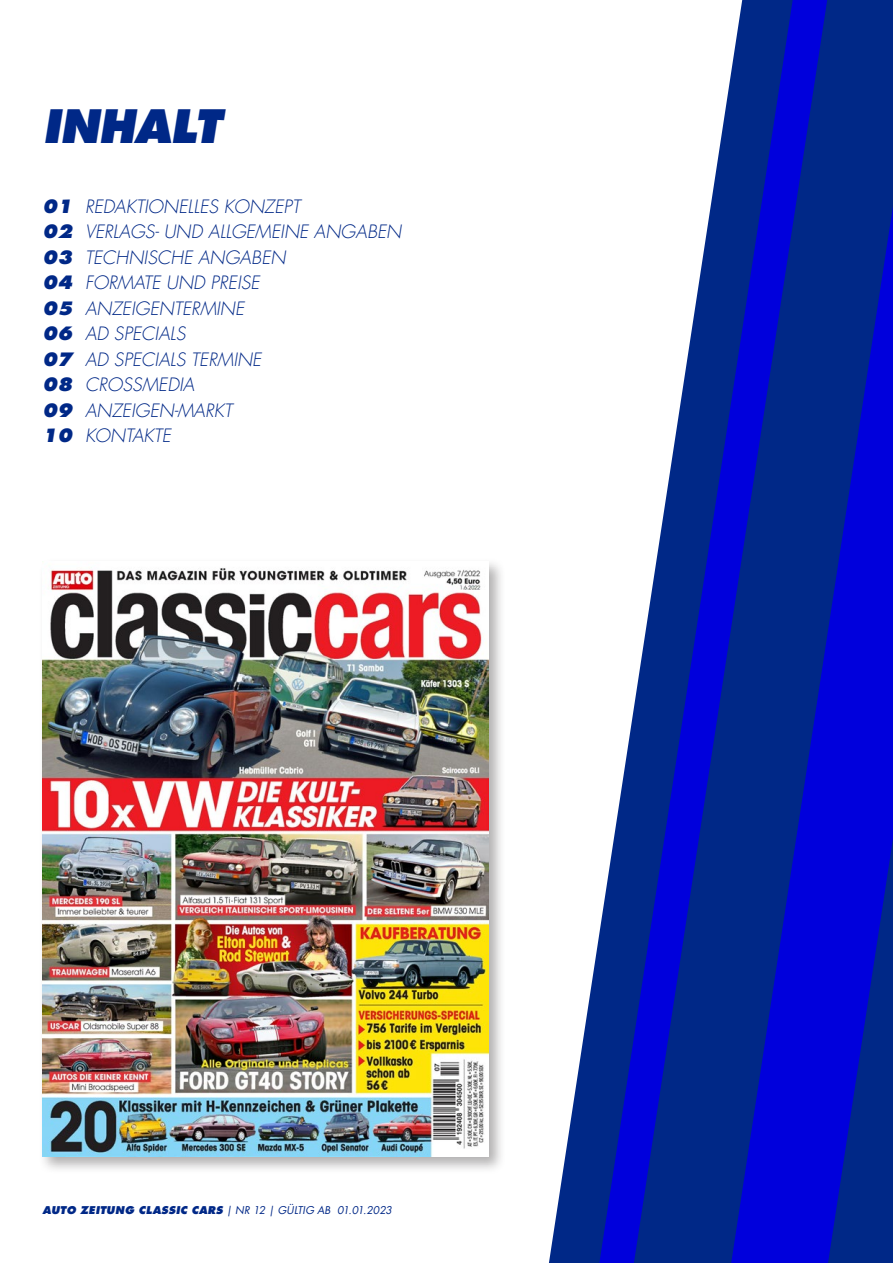
<style>
.page{position:relative;width:893px;height:1263px;background:#fff}
.page>*{position:absolute;margin:0;border:0;box-sizing:border-box;transform-origin:0 0}
.t1{font:italic 800 45px "Futura Com";letter-spacing:-.02em;color:#002887}
.t2{font:italic 300 18px/25.5px "Futura Com";color:#002887}
.t3{font:italic 10.5px "Futura Com";color:#002887}
.s1{font-weight:800}
</style>
<div class="page">
<div style="left:38px;top:557px;width:469px;height:617px;background:#231f20;opacity:.35"></div>
<img style="left:43px;top:561px;width:446px;height:596px">
<svg style="left:549px;top:0;width:344px;height:1263px"></svg>
<svg style="left:827px;top:206px;width:66px;height:1057px;background:#0010b9"></svg>
<svg style="left:599px;top:0;width:228px;height:1263px;fill:#002887"></svg>
<h1 class="t1" style="left:43px;top:96px;width:180px">INHALT</h1>
<p class="t2" style="left:43px;top:193px;width:360px"><span class="s1">01</span> REDAKTIONELLES KONZEPT<br><span class="s1">02</span> VERLAGS- UND ALLGEMEINE ANGABEN<br><span class="s1">03</span> TECHNISCHE ANGABEN<br><span class="s1">04</span> FORMATE UND PREISE<br><span class="s1">05</span> ANZEIGENTERMINE<br><span class="s1">06</span> AD SPECIALS<br><span class="s1">07</span> AD SPECIALS TERMINE<br><span class="s1">08</span> CROSSMEDIA<br><span class="s1">09</span> ANZEIGEN-MARKT<br><span class="s1">10</span> KONTAKTE</p>
<p class="t3" style="left:43px;top:1203px;width:351px"><span class="s1">AUTO ZEITUNG CLASSIC CARS</span> | NR 12 | GÜLTIG AB 01.01.2023</p>
</div>
